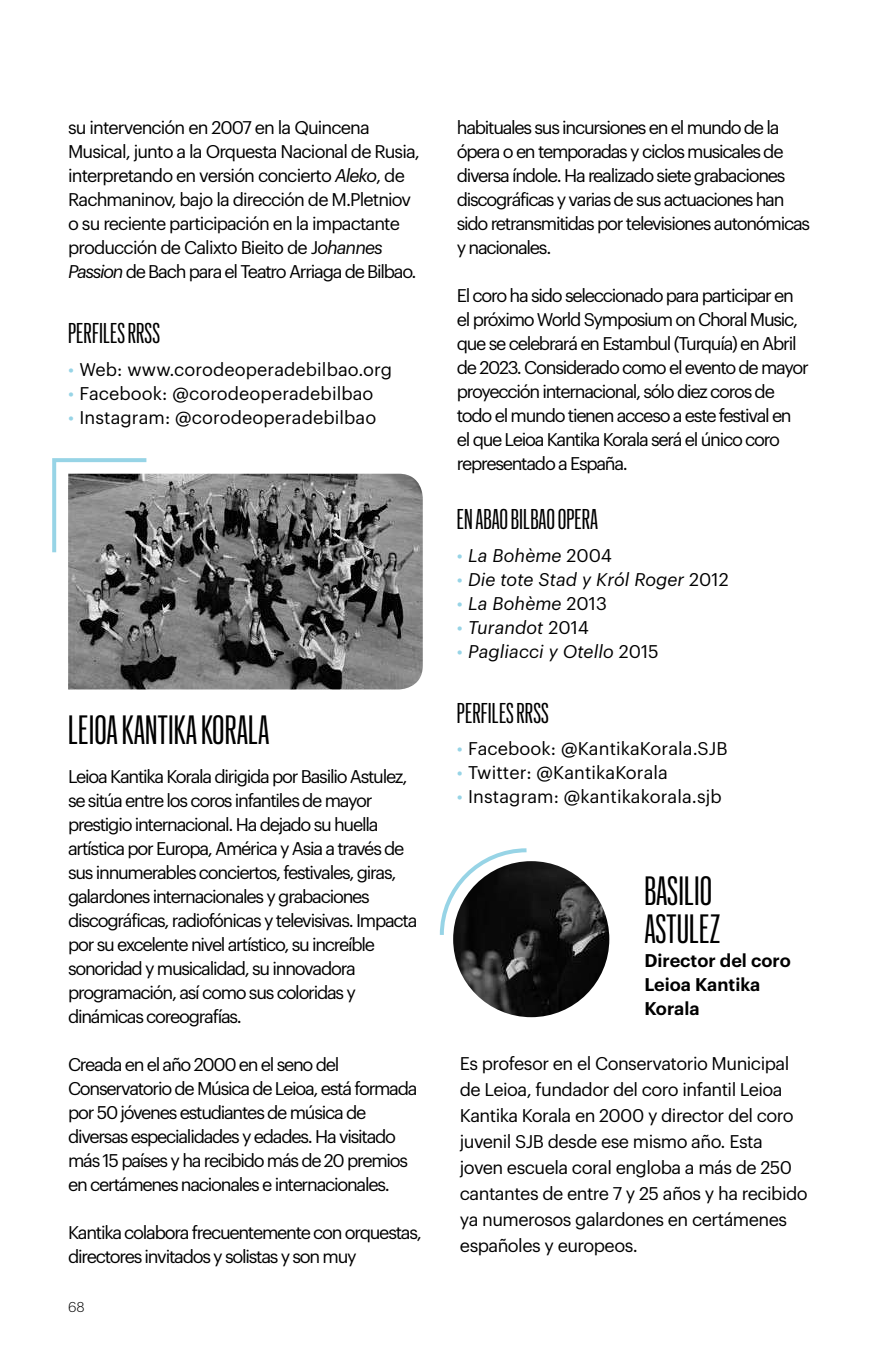
<style>
.page{position:relative;width:891px;height:1361px;background:#fff}
.page>*{position:absolute;margin:0;border:0;box-sizing:border-box;transform-origin:0 0}
.t1{font:40px/38px "Graphik XX Cond";color:#000}
.t2{font:28px "Graphik XX Cond";color:#000}
.t3{font:18px/24px "Graphik";letter-spacing:-.07em;color:#000}
.t4{font:18px/24px "Graphik";letter-spacing:-.05em;color:#000}
.t5{font:18px/26px "Graphik";letter-spacing:-.03em;color:#000}
.t6{font:18px "Graphik";letter-spacing:.005em;color:#000}
.t7{font:italic 18px "Graphik";letter-spacing:.005em;color:#000}
.t8{font:600 18px/24px "Graphik";color:#000}
.t9{font:300 14px "Graphik";color:#000}
.s1{font-style:italic}
.s2{color:#97d4e6}
.s3{font-style:normal;color:#97d4e6}
.s4{font-style:normal}
</style>
<div class="page">
<svg style="left:52px;top:458px;width:98px;height:95px"></svg>
<img style="left:68px;top:474px;width:354px;height:215px">
<img style="left:453px;top:861px;width:156px;height:156px;border-radius:78px">
<svg style="left:439px;top:848px;width:91px;height:91px"></svg>
<p class="t4" style="left:68px;top:114px;width:353px">su intervención en 2007 en la Quincena Musical, junto a la Orquesta Nacional de Rusia, interpretando en versión concierto <span class="s1">Aleko</span>, de Rachmaninov, bajo la dirección de M.Pletniov o su reciente participación en la impactante producción de Calixto Bieito de J<span class="s1">ohannes Passion</span> de Bach para el Teatro Arriaga de Bilbao.</p>
<h2 class="t2" style="left:68px;top:315px;width:94px">PERFILES RRSS</h2>
<p class="t6" style="left:68px;top:355px;width:325px"><span class="s2">•</span> Web: www.corodeoperadebilbao.org</p>
<p class="t6" style="left:68px;top:379px;width:307px"><span class="s2">•</span> Facebook: @corodeoperadebilbao</p>
<p class="t6" style="left:68px;top:403px;width:309px"><span class="s2">•</span> Instagram: @corodeoperadebilbao</p>
<h1 class="t1" style="left:68px;top:709px;width:203px">LEIOA KANTIKA KORALA</h1>
<p class="t3" style="left:68px;top:762px;width:351px">Leioa Kantika Korala dirigida por Basilio Astulez, se sitúa entre los coros infantiles de mayor prestigio internacional. Ha dejado su huella artística por Europa, América y Asia a través de sus innumerables conciertos, festivales, giras, galardones internacionales y grabaciones discográficas, radiofónicas y televisivas. Impacta por su excelente nivel artístico, su increíble sonoridad y musicalidad, su innovadora programación, así como sus coloridas y dinámicas coreografías.</p>
<p class="t3" style="left:68px;top:1050px;width:351px">Creada en el año 2000 en el seno del Conservatorio de Música de Leioa, está formada por 50 jóvenes estudiantes de música de diversas especialidades y edades. Ha visitado más 15 países y ha recibido más de 20 premios en certámenes nacionales e internacionales.</p>
<p class="t3" style="left:68px;top:1218px;width:355px">Kantika colabora frecuentemente con orquestas, directores invitados y solistas y son muy</p>
<p class="t9" style="left:68px;top:1297px;width:18px">68</p>
<p class="t3" style="left:456px;top:114px;width:354px">habituales sus incursiones en el mundo de la ópera o en temporadas y ciclos musicales de diversa índole. Ha realizado siete grabaciones discográficas y varias de sus actuaciones han sido retransmitidas por televisiones autonómicas y nacionales.</p>
<p class="t3" style="left:456px;top:282px;width:353px">El coro ha sido seleccionado para participar en el próximo World Symposium on Choral Music, que se celebrará en Estambul (Turquía) en Abril de 2023. Considerado como el evento de mayor proyección internacional, sólo diez coros de todo el mundo tienen acceso a este festival en el que Leioa Kantika Korala será el único coro representado a España.</p>
<h2 class="t2" style="left:456px;top:501px;width:143px">EN ABAO BILBAO OPERA</h2>
<p class="t7" style="left:456px;top:541px;width:156px"><span class="s3">•</span> La Bohème <span class="s4">2004</span></p>
<p class="t7" style="left:456px;top:565px;width:273px"><span class="s3">•</span> Die tote Stad y Król Roger <span class="s4">2012</span></p>
<p class="t7" style="left:456px;top:589px;width:152px"><span class="s3">•</span> La Bohème <span class="s4">2013</span></p>
<p class="t7" style="left:456px;top:613px;width:133px"><span class="s3">•</span> Turandot <span class="s4">2014</span></p>
<p class="t7" style="left:456px;top:637px;width:203px"><span class="s3">•</span> Pagliacci y Otello <span class="s4">2015</span></p>
<h2 class="t2" style="left:456px;top:695px;width:94px">PERFILES RRSS</h2>
<p class="t6" style="left:456px;top:735px;width:272px"><span class="s2">•</span> Facebook: @KantikaKorala.SJB</p>
<p class="t6" style="left:456px;top:759px;width:212px"><span class="s2">•</span> Twitter: @KantikaKorala</p>
<p class="t6" style="left:456px;top:783px;width:266px"><span class="s2">•</span> Instagram: @kantikakorala.sjb</p>
<h1 class="t1" style="left:644px;top:869px;width:77px">BASILIO<br>ASTULEZ</h1>
<p class="t8" style="left:644px;top:946px;width:148px">Director del coro<br>Leioa Kantika<br>Korala</p>
<p class="t5" style="left:459px;top:1049px;width:349px">Es profesor en el Conservatorio Municipal de Leioa, fundador del coro infantil Leioa Kantika Korala en 2000 y director del coro juvenil SJB desde ese mismo año. Esta joven escuela coral engloba a más de 250 cantantes de entre 7 y 25 años y ha recibido ya numerosos galardones en certámenes españoles y europeos.</p>
</div>
